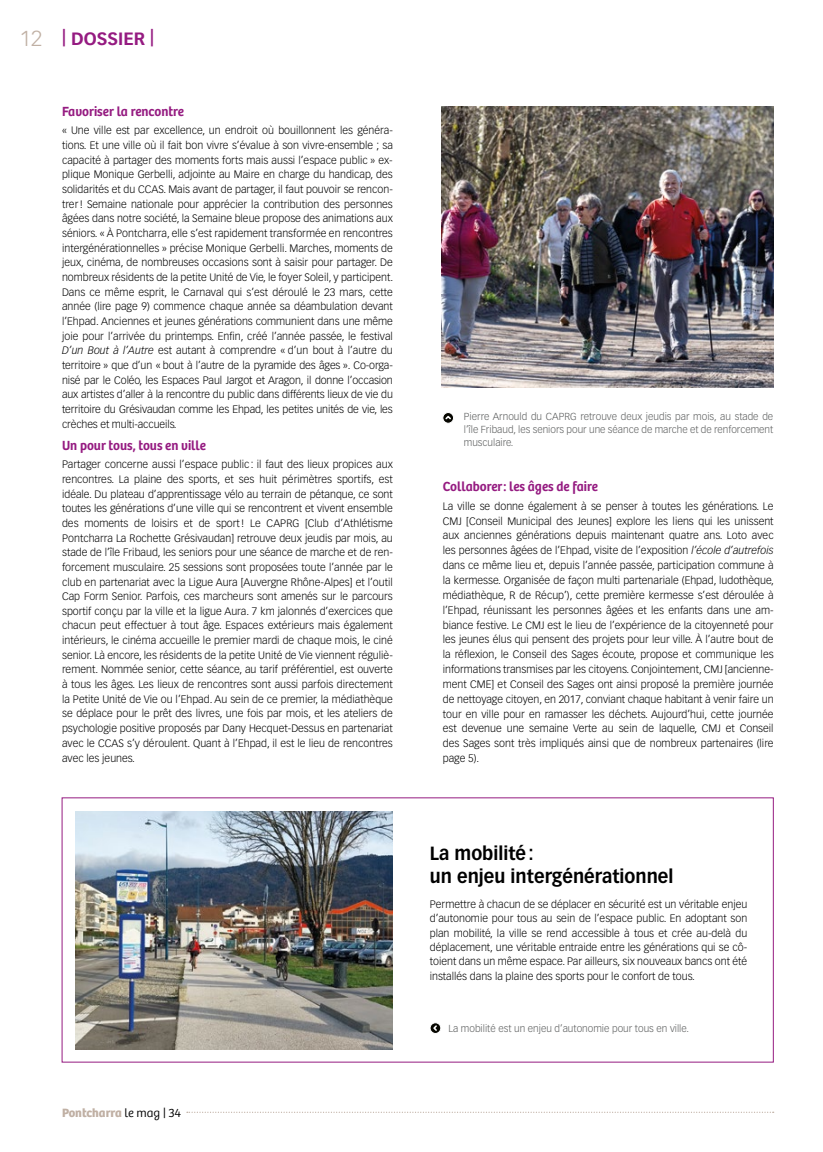
<style>
.page{position:relative;width:823px;height:1152px;background:#fff}
.page>*{position:absolute;margin:0;border:0;box-sizing:border-box;transform-origin:0 0}
.t1{font:700 18.75px/22.5px "Vectora LT Pro";color:#000;scale:.95 1}
.t2{font:700 17.5px "Vectora LT Pro";color:#951b81}
.t3{font:600 13.75px "Bree";color:#951b81;scale:.95 1}
.t4{font:700 12.5px "Bree";color:#c0b0a4}
.t5{font:300 10.62px/14.6px "Vectora LT Pro";color:#000;text-align:justify}
.t6{font:300 10px/13.1px "Vectora LT Pro";color:#5a5c5c;text-align:justify}
.s1{font-weight:300;font-size:21.25px;color:#c0b0a4}
.s2{font-style:italic}
.s3{font-weight:300;color:#000}
</style>
<div class="page">
<img style="left:75px;top:811px;width:317px;height:238px">
<img style="left:441px;top:107px;width:332px;height:281px">
<div style="left:430px;top:1022px;width:10px;height:11px;background:#060600;border-radius:50%"></div>
<div style="left:429px;top:1022px;width:12px;height:11px;border:1px solid #fff;border-radius:50%"></div>
<svg style="left:431px;top:1023px;width:7px;height:9px"></svg>
<div style="left:442px;top:412px;width:11px;height:11px;border:1px solid #fff;border-radius:50%"></div>
<svg style="left:443px;top:414px;width:9px;height:7px"></svg>
<svg style="left:187px;top:1111px;width:586px;height:2px"></svg>
<h2 class="t2" style="left:20px;top:28px;width:136px"><span class="s1">12</span> | DOSSIER |</h2>
<p class="t3" style="left:62px;top:101px;width:130px">Favoriser la rencontre</p>
<p class="t5" style="left:62px;top:123px;width:332px">« Une ville est par excellence, un endroit où bouillonnent les généra&shy;tions. Et une ville où il fait bon vivre s’évalue à son vivre-ensemble ; sa capacité à partager des moments forts mais aussi l’espace public » ex&shy;plique Monique Gerbelli, adjointe au Maire en charge du handicap, des solidarités et du CCAS. Mais avant de partager, il faut pouvoir se rencon&shy;trer! Semaine nationale pour apprécier la contribution des personnes âgées dans notre société, la Semaine bleue propose des animations aux séniors. « À Pontcharra, elle s’est rapidement transformée en rencontres intergénérationnelles » précise Monique Gerbelli. Marches, moments de jeux, cinéma, de nombreuses occasions sont à saisir pour partager. De nombreux résidents de la petite Unité de Vie, le foyer Soleil, y participent.<br>Dans ce même esprit, le Carnaval qui s’est déroulé le 23 mars, cette année (lire page 9) commence chaque année sa déambulation devant l’Ehpad. Anciennes et jeunes générations communient dans une même joie pour l’arrivée du printemps. Enfin, créé l’année passée, le festival <span class="s2">D’un Bout à l’Autre</span> est autant à comprendre « d’un bout à l’autre du territoire » que d’un « bout à l’autre de la pyramide des âges ». Co-orga&shy;nisé par le Coléo, les Espaces Paul Jargot et Aragon, il donne l’occasion aux artistes d’aller à la rencontre du public dans différents lieux de vie du territoire du Grésivaudan comme les Ehpad, les petites unités de vie, les crèches et multi-accueils.</p>
<p class="t3" style="left:62px;top:435px;width:153px">Un pour tous, tous en ville</p>
<p class="t5" style="left:62px;top:457px;width:332px">Partager concerne aussi l’espace public : il faut des lieux propices aux rencontres. La plaine des sports, et ses huit périmètres sportifs, est idéale. Du plateau d’apprentissage vélo au terrain de pétanque, ce sont toutes les générations d’une ville qui se rencontrent et vivent ensemble des moments de loisirs et de sport! Le CAPRG [Club d’Athlétisme Pontcharra La Rochette Grésivaudan] retrouve deux jeudis par mois, au stade de l’île Fribaud, les seniors pour une séance de marche et de ren&shy;forcement musculaire. 25 sessions sont proposées toute l’année par le club en partenariat avec la Ligue Aura [Auvergne Rhône-Alpes] et l’outil Cap Form Senior. Parfois, ces marcheurs sont amenés sur le parcours sportif conçu par la ville et la ligue Aura. 7 km jalonnés d’exercices que chacun peut effectuer à tout âge. Espaces extérieurs mais également intérieurs, le cinéma accueille le premier mardi de chaque mois, le ciné senior. Là encore, les résidents de la petite Unité de Vie viennent réguliè&shy;rement. Nommée senior, cette séance, au tarif préférentiel, est ouverte à tous les âges. Les lieux de rencontres sont aussi parfois directement la Petite Unité de Vie ou l’Ehpad. Au sein de ce premier, la médiathèque se déplace pour le prêt des livres, une fois par mois, et les ateliers de psychologie positive proposés par Dany Hecquet-Dessus en partenariat avec le CCAS s’y déroulent. Quant à l’Ehpad, il est le lieu de rencontres avec les jeunes.</p>
<p class="t4" style="left:62px;top:1104px;width:120px">Pontcharra <span class="s3">le mag | 34</span></p>
<p class="t6" style="left:463px;top:410px;width:311px">Pierre Arnould du CAPRG retrouve deux jeudis par mois, au stade de l’île Fribaud, les seniors pour une séance de marche et de renforcement musculaire.</p>
<p class="t3" style="left:442px;top:476px;width:165px">Collaborer : les âges de faire</p>
<p class="t5" style="left:442px;top:498px;width:332px">La ville se donne également à se penser à toutes les générations. Le CMJ [Conseil Municipal des Jeunes] explore les liens qui les unissent aux anciennes générations depuis maintenant quatre ans. Loto avec les personnes âgées de l’Ehpad, visite de l’exposition <span class="s2">l’école d’autrefois </span>dans ce même lieu et, depuis l’année passée, participation commune à la kermesse. Organisée de façon multi partenariale (Ehpad, ludothèque, médiathèque, R de Récup’), cette première kermesse s’est déroulée à l’Ehpad, réunissant les personnes âgées et les enfants dans une am&shy;biance festive. Le CMJ est le lieu de l’expérience de la citoyenneté pour les jeunes élus qui pensent des projets pour leur ville. À l’autre bout de la réflexion, le Conseil des Sages écoute, propose et communique les informations transmises par les citoyens. Conjointement, CMJ [ancienne&shy;ment CME] et Conseil des Sages ont ainsi proposé la première journée de nettoyage citoyen, en 2017, conviant chaque habitant à venir faire un tour en ville pour en ramasser les déchets. Aujourd’hui, cette journée est devenue une semaine Verte au sein de laquelle, CMJ et Conseil des Sages sont très impliqués ainsi que de nombreux partenaires (lire page 5).</p>
<h1 class="t1" style="left:429px;top:842px;width:258px">La mobilité:<br>un enjeu intergénérationnel</h1>
<p class="t5" style="left:429px;top:897px;width:319px">Permettre à chacun de se déplacer en sécurité est un véritable enjeu d’autonomie pour tous au sein de l’espace public. En adoptant son plan mobilité, la ville se rend accessible à tous et crée au-delà du déplacement, une véritable entraide entre les générations qui se cô&shy;toient dans un même espace. Par ailleurs, six nouveaux bancs ont été installés dans la plaine des sports pour le confort de tous.</p>
<p class="t6" style="left:448px;top:1022px;width:242px">La mobilité est un enjeu d’autonomie pour tous en ville.</p>
</div>
